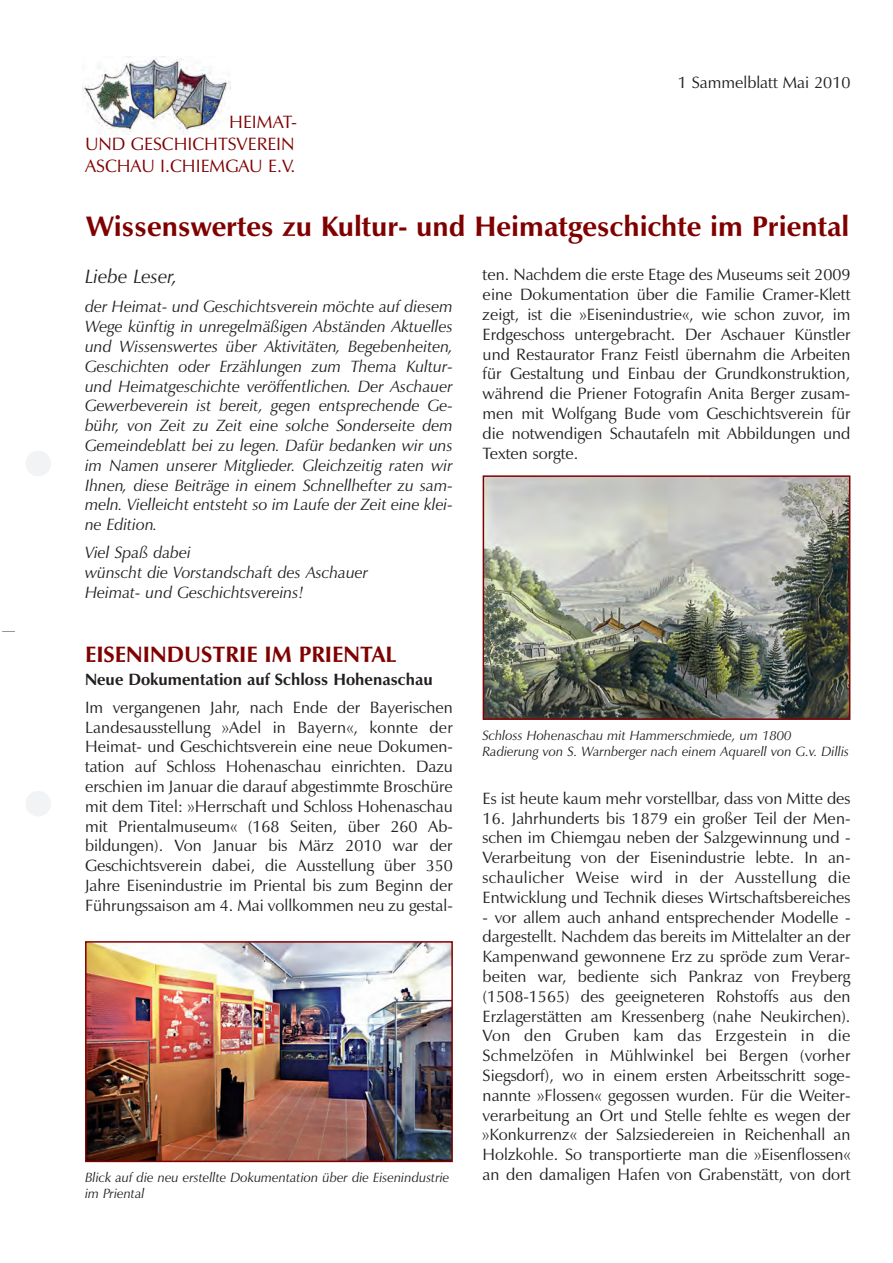
<style>
.page{position:relative;width:893px;height:1263px;background:#fff}
.page>*{position:absolute;margin:0;border:0;box-sizing:border-box;transform-origin:0 0}
.t1{font:700 28.5px "Zapf Humanist 601 BT";color:#800000}
.t2{font:700 22.5px "Zapf Humanist 601 BT";color:#800000}
.t3{font:italic 19.5px "Zapf Humanist 601 BT";color:#231f20}
.t4{font:18px/21.6px "Zapf Humanist 601 BT";color:#800000}
.t5{font:16.5px/19.8px "Zapf Humanist 601 BT";color:#231f20;text-align:justify}
.t6{font:italic 16.5px/19.8px "Zapf Humanist 601 BT";color:#231f20;text-align:justify}
.t7{font:700 16.5px "Zapf Humanist 601 BT";color:#231f20}
.t8{font:italic 13.5px/16.2px "Zapf Humanist 601 BT";color:#231f20}
</style>
<div class="page">
<img style="left:82px;top:56px;width:148px;height:79px">
<img style="left:88px;top:944px;width:362px;height:215px">
<div style="left:85px;top:941px;width:368px;height:221px;border:2px solid #800000"></div>
<img style="left:486px;top:478px;width:361px;height:239px">
<div style="left:483px;top:475px;width:367px;height:245px;border:2px solid #800000"></div>
<svg style="left:2px;top:631px;width:13px;height:1px"></svg>
<div style="left:26px;top:451px;width:25px;height:25px;background:#f2f3f4;border-radius:50%"></div>
<div style="left:26px;top:791px;width:25px;height:25px;background:#f2f3f4;border-radius:50%"></div>
<p class="t4" style="left:85px;top:111px;width:213px;text-indent:144px">HEIMAT-<br>UND GESCHICHTSVEREIN<br>ASCHAU I.CHIEMGAU E.V.</p>
<p class="t5" style="left:678px;top:73px;width:174px">1 Sammelblatt Mai 2010</p>
<h1 class="t1" style="left:86px;top:209px;width:765px">Wissenswertes zu Kultur- und Heimatgeschichte im Priental</h1>
<p class="t3" style="left:85px;top:265px;width:94px">Liebe Leser,</p>
<p class="t6" style="left:85px;top:297px;width:369px">der Heimat- und Geschichtsverein möchte auf diesem Wege künftig in unregelmäßigen Abständen Aktuelles und Wissenswertes über Aktivitäten, Begebenheiten, Geschichten oder Erzählungen zum Thema Kultur&shy;und Heimatgeschichte veröffentlichen. Der Aschauer Gewerbeverein ist bereit, gegen entsprechende Ge&shy;bühr, von Zeit zu Zeit eine solche Sonderseite dem Gemeindeblatt bei zu legen. Dafür bedanken wir uns im Namen unserer Mitglieder. Gleichzeitig raten wir Ihnen, diese Beiträge in einem Schnellhefter zu sam&shy;meln. Vielleicht entsteht so im Laufe der Zeit eine klei&shy;ne Edition.</p>
<p class="t6" style="left:85px;top:543px;width:285px;text-align:left">Viel Spaß dabei<br>wünscht die Vorstandschaft des Aschauer<br>Heimat- und Geschichtsvereins!</p>
<h2 class="t2" style="left:85px;top:641px;width:313px">EISENINDUSTRIE IM PRIENTAL</h2>
<p class="t7" style="left:85px;top:669px;width:349px">Neue Dokumentation auf Schloss Hohenaschau</p>
<p class="t5" style="left:85px;top:697px;width:369px">Im vergangenen Jahr, nach Ende der Bayerischen Landesausstellung »Adel in Bayern«, konnte der Heimat- und Geschichtsverein eine neue Dokumen - tation auf Schloss Hohenaschau einrichten. Dazu erschien im Januar die darauf abgestimmte Broschüre mit dem Titel: »Herrschaft und Schloss Hohenaschau mit Prientalmuseum« (168 Seiten, über 260 Ab - bildungen). Von Januar bis März 2010 war der Geschichtsverein dabei, die Ausstellung über 350<br>Jahre Eisenindustrie im Priental bis zum Beginn der Führungssaison am 4. Mai vollkommen neu zu gestal-</p>
<p class="t8" style="left:85px;top:1169px;width:366px">Blick auf die neu erstellte Dokumentation über die Eisenindustrie im Priental</p>
<p class="t5" style="left:483px;top:265px;width:369px">ten. Nachdem die erste Etage des Museums seit 2009 eine Dokumentation über die Familie Cramer-Klett zeigt, ist die »Eisenindustrie«, wie schon zuvor, im Erdgeschoss untergebracht. Der Aschauer Künstler und Restaurator Franz Feistl übernahm die Arbeiten für Gestaltung und Einbau der Grundkonstruktion, während die Priener Fotografin Anita Berger zusam&shy;men mit Wolfgang Bude vom Geschichtsverein für die notwendigen Schautafeln mit Abbildungen und Texten sorgte.</p>
<p class="t8" style="left:483px;top:727px;width:368px">Schloss Hohenaschau mit Hammerschmiede, um 1800<br>Radierung von S. Warnberger nach einem Aquarell von G.v. Dillis</p>
<p class="t5" style="left:483px;top:788px;width:369px">Es ist heute kaum mehr vorstellbar, dass von Mitte des</p>
<p class="t5" style="left:483px;top:808px;width:369px">16. Jahrhunderts bis 1879 ein großer Teil der Men - schen im Chiemgau neben der Salzgewinnung und - Verarbeitung von der Eisenindustrie lebte. In an - schaulicher Weise wird in der Ausstellung die Entwicklung und Technik dieses Wirtschaftsbereiches</p>
<p class="t5" style="left:483px;top:907px;width:369px">- vor allem auch anhand entsprechender Modelle - dargestellt. Nachdem das bereits im Mittelalter an der Kampenwand gewonnene Erz zu spröde zum Verar - beiten war, bediente sich Pankraz von Freyberg (1508-1565) des geeigneteren Rohstoffs aus den Erzlagerstätten am Kressenberg (nahe Neukirchen).<br>Von den Gruben kam das Erzgestein in die Schmelzöfen in Mühlwinkel bei Bergen (vorher Siegsdorf), wo in einem ersten Arbeitsschritt soge&shy;nannte »Flossen« gegossen wurden. Für die Weiter - verarbeitung an Ort und Stelle fehlte es wegen der »Konkurrenz« der Salzsiedereien in Reichenhall an Holzkohle. So transportierte man die »Eisenflossen« an den damaligen Hafen von Grabenstätt, von dort</p>
</div>
